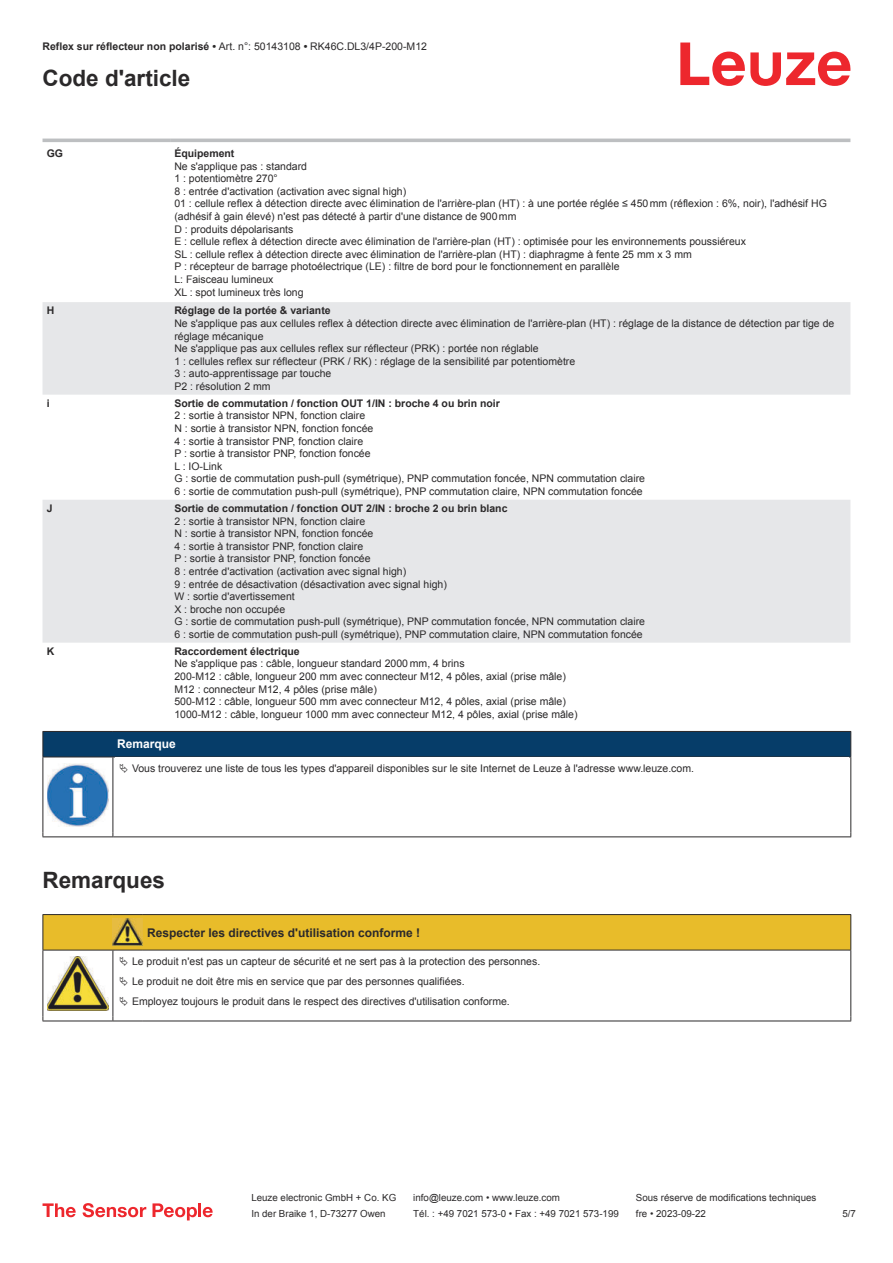
<style>
.page{position:relative;width:893px;height:1263px;background:#fff}
.page>*{position:absolute;margin:0;border:0;box-sizing:border-box;transform-origin:0 0}
.t1{font:700 22.5px "Arial";color:#2b292a}
.t2{font:700 12px "Arial";color:#2b292a}
.t3{font:700 12px "Arial";color:#fff}
.t4{font:10.5px/12.6px "Arial";color:#2b292a}
.t5{font:700 10.5px "Arial";color:#2b292a}
.t6{font:9.75px "Arial";color:#2b292a}
.s1{font-weight:700}
</style>
<div class="page">
<svg style="left:680px;top:43px;width:170px;height:43px"></svg>
<svg style="left:43px;top:302px;width:807px;height:341px;fill:#e6e7e9"></svg>
<hr style="left:43px;top:139px;width:127px;height:3px;background:#bdbfc1">
<hr style="left:170px;top:139px;width:680px;height:3px;background:#bdbfc1">
<svg style="left:43px;top:1203px;width:33px;height:14px"></svg>
<svg style="left:83px;top:1203px;width:63px;height:14px"></svg>
<svg style="left:153px;top:1203px;width:44px;height:17px"></svg>
<hr style="left:198px;top:1203px;width:3px;height:14px;background:#ed272d">
<svg style="left:203px;top:1207px;width:10px;height:10px"></svg>
<hr style="left:43px;top:757px;width:70px;height:1px;background:#2b292a">
<svg style="left:43px;top:731px;width:808px;height:26px;background:#083c65"></svg>
<hr style="left:113px;top:757px;width:738px;height:1px;background:#2b292a">
<hr style="left:43px;top:757px;width:1px;height:75px;background:#2b292a">
<hr style="left:113px;top:757px;width:1px;height:75px;background:#2b292a">
<hr style="left:850px;top:757px;width:1px;height:75px;background:#2b292a">
<hr style="left:43px;top:836px;width:70px;height:1px;background:#2b292a">
<hr style="left:113px;top:836px;width:738px;height:1px;background:#2b292a">
<img style="left:47px;top:763px;width:61px;height:63px">
<hr style="left:43px;top:1020px;width:70px;height:1px;background:#2b292a">
<hr style="left:113px;top:1020px;width:30px;height:1px;background:#2b292a">
<hr style="left:143px;top:1020px;width:708px;height:1px;background:#2b292a">
<svg style="left:43px;top:914px;width:808px;height:106px"></svg>
<p class="t4" style="left:43px;top:41px;width:386px"><span class="s1">Reflex sur réflecteur non polarisé •</span> Art. n°: 50143108 <span class="s1">•</span> RK46C.DL3/4P-200-M12</p>
<h1 class="t1" style="left:43px;top:70px;width:149px">Code d'article</h1>
<p class="t5" style="left:47px;top:149px;width:18px">GG</p>
<p class="t5" style="left:174px;top:149px;width:62px">Équipement</p>
<p class="t4" style="left:174px;top:161px;width:654px">Ne s'applique pas : standard<br>1 : potentiomètre 270°<br>8 : entrée d'activation (activation avec signal high)<br>01 : cellule reflex à détection directe avec élimination de l'arrière-plan (HT) : à une portée réglée ≤ 450 mm (réflexion : 6%, noir), l'adhésif HG (adhésif à gain élevé) n'est pas détecté à partir d'une distance de 900 mm<br>D : produits dépolarisants<br>E : cellule reflex à détection directe avec élimination de l'arrière-plan (HT) : optimisée pour les environnements poussiéreux<br>SL : cellule reflex à détection directe avec élimination de l'arrière-plan (HT) : diaphragme à fente 25 mm x 3 mm<br>P : récepteur de barrage photoélectrique (LE) : filtre de bord pour le fonctionnement en parallèle<br>L: Faisceau lumineux<br>XL : spot lumineux très long</p>
<p class="t5" style="left:47px;top:307px;width:9px">H</p>
<p class="t5" style="left:174px;top:307px;width:158px">Réglage de la portée &amp; variante</p>
<p class="t4" style="left:174px;top:318px;width:661px">Ne s'applique pas aux cellules reflex à détection directe avec élimination de l'arrière-plan (HT) : réglage de la distance de détection par tige de réglage mécanique<br>Ne s'applique pas aux cellules reflex sur réflecteur (PRK) : portée non réglable<br>1 : cellules reflex sur réflecteur (PRK / RK) : réglage de la sensibilité par potentiomètre<br>3 : auto-apprentissage par touche<br>P2 : résolution 2 mm</p>
<p class="t5" style="left:47px;top:399px;width:4px">i</p>
<p class="t5" style="left:174px;top:399px;width:327px">Sortie de commutation / fonction OUT 1/IN : broche 4 ou brin noir</p>
<p class="t4" style="left:174px;top:410px;width:472px">2 : sortie à transistor NPN, fonction claire<br>N : sortie à transistor NPN, fonction foncée<br>4 : sortie à transistor PNP, fonction claire<br>P : sortie à transistor PNP, fonction foncée<br>L : IO-Link<br>G : sortie de commutation push-pull (symétrique), PNP commutation foncée, NPN commutation claire 6 : sortie de commutation push-pull (symétrique), PNP commutation claire, NPN commutation foncée</p>
<p class="t5" style="left:47px;top:504px;width:7px">J</p>
<p class="t5" style="left:174px;top:504px;width:335px">Sortie de commutation / fonction OUT 2/IN : broche 2 ou brin blanc</p>
<p class="t4" style="left:174px;top:515px;width:472px">2 : sortie à transistor NPN, fonction claire<br>N : sortie à transistor NPN, fonction foncée<br>4 : sortie à transistor PNP, fonction claire<br>P : sortie à transistor PNP, fonction foncée<br>8 : entrée d'activation (activation avec signal high)<br>9 : entrée de désactivation (désactivation avec signal high)<br>W : sortie d'avertissement<br>X : broche non occupée<br>G : sortie de commutation push-pull (symétrique), PNP commutation foncée, NPN commutation claire 6 : sortie de commutation push-pull (symétrique), PNP commutation claire, NPN commutation foncée</p>
<p class="t5" style="left:47px;top:647px;width:9px">K</p>
<p class="t5" style="left:174px;top:647px;width:127px">Raccordement électrique</p>
<p class="t4" style="left:174px;top:658px;width:405px">Ne s'applique pas : câble, longueur standard 2000 mm, 4 brins<br>200-M12 : câble, longueur 200 mm avec connecteur M12, 4 pôles, axial (prise mâle)<br>M12 : connecteur M12, 4 pôles (prise mâle)<br>500-M12 : câble, longueur 500 mm avec connecteur M12, 4 pôles, axial (prise mâle)<br>1000-M12 : câble, longueur 1000 mm avec connecteur M12, 4 pôles, axial (prise mâle)</p>
<p class="t3" style="left:117px;top:740px;width:60px">Remarque</p>
<p class="t4" style="left:132px;top:763px;width:563px">Vous trouverez une liste de tous les types d'appareil disponibles sur le site Internet de Leuze à l'adresse www.leuze.com.</p>
<h1 class="t1" style="left:43px;top:872px;width:124px">Remarques</h1>
<p class="t2" style="left:147px;top:928px;width:274px">Respecter les directives d'utilisation conforme !</p>
<p class="t4" style="left:132px;top:952px;width:410px;line-height:20.2px">Le produit n'est pas un capteur de sécurité et ne sert pas à la protection des personnes.<br>Le produit ne doit être mis en service que par des personnes qualifiées.<br>Employez toujours le produit dans le respect des directives d'utilisation conforme.</p>
<p class="t6" style="left:251px;top:1194px;width:146px">Leuze electronic GmbH + Co. KG</p>
<p class="t6" style="left:413px;top:1194px;width:148px">info@leuze.com • www.leuze.com</p>
<p class="t6" style="left:636px;top:1194px;width:182px">Sous réserve de modifications techniques</p>
<p class="t6" style="left:251px;top:1210px;width:136px">In der Braike 1, D-73277 Owen</p>
<p class="t6" style="left:413px;top:1210px;width:207px">Tél. : +49 7021 573-0 • Fax : +49 7021 573-199</p>
<p class="t6" style="left:636px;top:1210px;width:72px">fre • 2023-09-22</p>
<p class="t6" style="left:842px;top:1210px;width:15px">5 /7</p>
</div>
